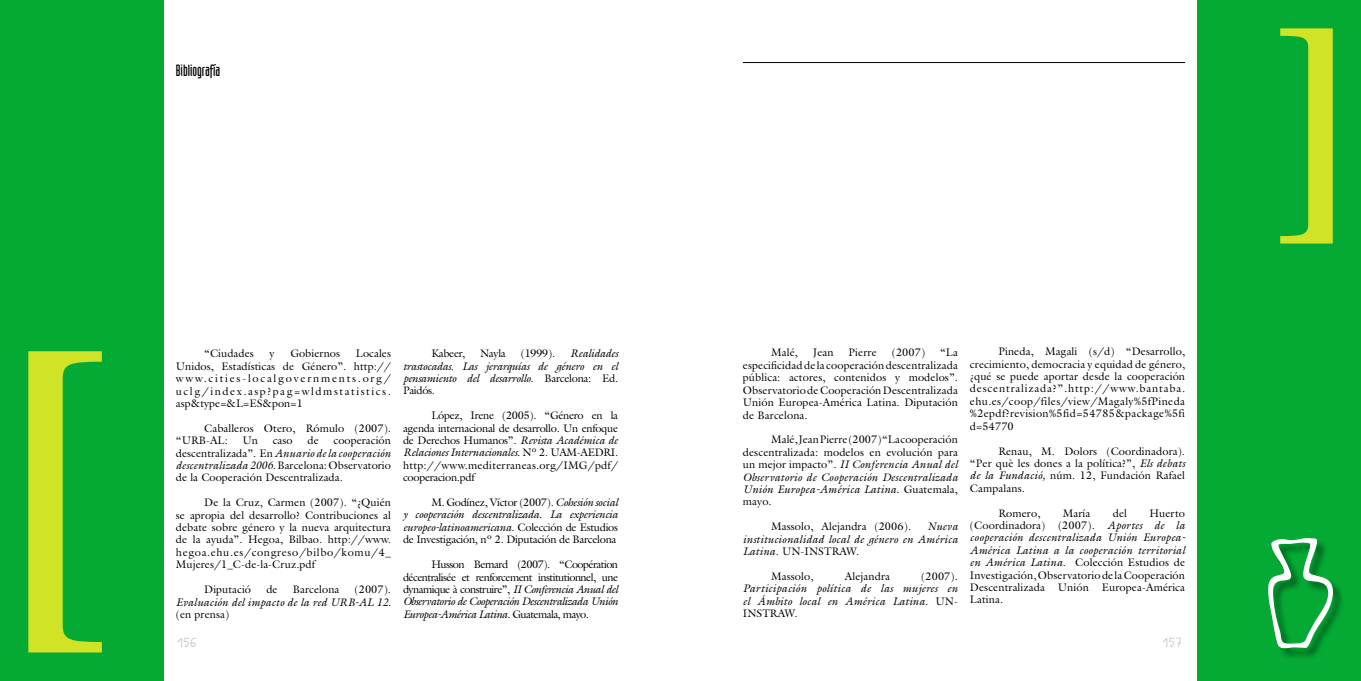
<style>
.page{position:relative;width:1361px;height:681px;background:#fff}
.page>*{position:absolute;margin:0;border:0;box-sizing:border-box;transform-origin:0 0}
.t1{font:600 350px "Times";color:#d0e327}
.t2{font:600 250px "Times";color:#9ecfec}
.t3{font:16px "Industria Solid";color:#000}
.t4{font:11px/12.4px "Galliard";letter-spacing:.01em;color:#000;text-align:justify}
.t5{font:italic 11px/12.4px "Galliard";letter-spacing:.01em;color:#000;text-align:justify}
.t6{font:11px "Montevideo JTG";color:#c1c1c1}
.s1{font-style:italic}
.s2{font-style:normal}
</style>
<div class="page">
<div style="left:0;top:0;width:164px;height:680px;background:#04aa34"></div>
<div style="left:1197px;top:0;width:164px;height:680px;background:#04aa34"></div>
<div style="left:1269px;top:539px;width:92px;height:141px;background:#000;opacity:.39"></div>
<hr style="left:743px;top:62px;width:442px;height:1px;background:#000">
<svg style="left:1269px;top:539px;width:64px;height:108px"></svg>
<h3 class="t3" style="left:176px;top:61px;width:46px">Bibliografía</h3>
<h1 class="t1" style="left:2px;top:262px;width:118px">[</h1>
<p class="t4" style="left:176px;top:347px;width:217px;text-indent:180px">Locales Unidos, Estadísticas de Género”. http:// www.cities-localgovernments.org/ uclg/index.asp?pag=wldmstatistics. asp&amp;type=&amp;L=ES&amp;pon=1</p>
<p class="t4" style="left:176px;top:421px;width:217px;text-indent:28px">Caballeros Otero, Rómulo (2007). “URB-AL:</p>
<p class="t4" style="left:204px;top:347px;width:51px">“Ciudades</p>
<p class="t4" style="left:270px;top:347px;width:7px">y</p>
<p class="t4" style="left:290px;top:347px;width:51px">Gobiernos</p>
<p class="t4" style="left:242px;top:434px;width:17px">Un</p>
<p class="t4" style="left:273px;top:434px;width:21px">caso</p>
<p class="t4" style="left:307px;top:434px;width:13px">de</p>
<p class="t4" style="left:176px;top:434px;width:217px;text-indent:158px">cooperación descentralizada”. En <span class="s1">Anuario de la cooperación descentralizada 2006.</span> Barcelona: Observatorio de la Cooperación Descentralizada.</p>
<p class="t4" style="left:176px;top:496px;width:217px;text-indent:28px">De la Cruz, Carmen (2007). “¿Quién se apropia del desarrollo? Contribuciones al debate sobre género y la nueva arquitectura de la ayuda”. Hegoa, Bilbao. http://www. hegoa.ehu.es/congreso/bilbo/komu/4_ Mujeres/1_C-de-la-Cruz.pdf</p>
<p class="t4" style="left:204px;top:582px;width:48px">Diputació</p>
<p class="t4" style="left:266px;top:582px;width:13px">de</p>
<p class="t4" style="left:293px;top:582px;width:48px">Barcelona</p>
<p class="t4" style="left:355px;top:582px;width:38px">(2007).</p>
<p class="t5" style="left:176px;top:595px;width:217px">Evaluación del impacto de la red URB-AL 12.</p>
<p class="t4" style="left:176px;top:607px;width:55px">(en prensa)</p>
<p class="t5" style="left:403px;top:347px;width:217px;text-indent:167px">Realidades trastocadas. Las jerarquías de género en el pensamiento del desarrollo<span class="s2">. Barcelona: Ed.<br>Paidós.</span></p>
<p class="t4" style="left:403px;top:409px;width:217px;text-indent:28px">López, Irene (2005). “Género en la agenda internacional de desarrollo. Un enfoque de Derechos Humanos”. <span class="s1">Revista Académica de Relaciones Internacionales</span>. Nº 2. UAM-AEDRI. http://www.mediterraneas.org/IMG/pdf/ cooperacion.pdf</p>
<p class="t4" style="left:403px;top:495px;width:217px;text-indent:28px">M. Godínez, Víctor (2007). <span class="s1">Cohesión social y cooperación descentralizada. La experiencia europeo-latinoamericana</span>. Colección de Estudios de Investigación, nº 2. Diputación de Barcelona</p>
<p class="t4" style="left:403px;top:557px;width:217px;text-indent:28px">Husson Bernard (2007). “Coopération décentralisée et renforcement institutionnel, une dynamique à construire”, <span class="s1">II Conferencia Anual del Observatorio de Cooperación Descentralizada Unión Europea-América Latina</span>. Guatemala, mayo.</p>
<p class="t4" style="left:431px;top:347px;width:35px">Kabeer,</p>
<p class="t4" style="left:480px;top:347px;width:27px">Nayla</p>
<p class="t4" style="left:521px;top:347px;width:36px">(1999).</p>
<p class="t4" style="left:771px;top:346px;width:28px">Malé,</p>
<p class="t4" style="left:813px;top:346px;width:22px">Jean</p>
<p class="t4" style="left:848px;top:346px;width:30px">Pierre</p>
<p class="t4" style="left:892px;top:346px;width:35px">(2007)</p>
<p class="t4" style="left:743px;top:346px;width:217px;text-indent:197px">“La especificidad de la cooperación descentralizada pública: actores, contenidos y modelos”.<br>Observatorio de Cooperación Descentralizada Unión Europea-América Latina. Diputación de Barcelona.</p>
<p class="t4" style="left:743px;top:433px;width:217px;text-indent:28px">Malé, Jean Pierre (2007) “La cooperación descentralizada: modelos en evolución para un mejor impacto”. <span class="s1">II Conferencia Anual del Observatorio de Cooperación Descentralizada Unión Europea-América Latina</span>. Guatemala, mayo.</p>
<p class="t4" style="left:771px;top:520px;width:141px">Massolo, Alejandra (2006).</p>
<p class="t5" style="left:743px;top:520px;width:217px;text-indent:184px">Nueva institucionalidad local de género en América Latina<span class="s2">. UN-INSTRAW.</span></p>
<p class="t4" style="left:771px;top:569px;width:44px">Massolo,</p>
<p class="t4" style="left:845px;top:569px;width:47px">Alejandra</p>
<p class="t4" style="left:921px;top:569px;width:38px">(2007).</p>
<p class="t5" style="left:743px;top:582px;width:217px">Participación política de las mujeres en el Ámbito local en América Latina. <span class="s2">UN-INSTRAW.</span></p>
<p class="t4" style="left:970px;top:345px;width:217px;text-indent:28px">Pineda, Magali (s/d) “Desarrollo, crecimiento, democracia y equidad de género, ¿qué se puede aportar desde la cooperación descentralizada?”.http://www.bantaba. ehu.es/coop/files/view/Magaly%5fPineda %2epdf?revision%5fid=54785&amp;package%5fi d=54770</p>
<p class="t4" style="left:970px;top:444px;width:217px;text-indent:28px">Renau, M. Dolors (Coordinadora). “Per què les dones a la política?”, <span class="s1">Els debats de la Fundació,</span> núm. 12, Fundación Rafael Campalans.</p>
<p class="t4" style="left:998px;top:506px;width:44px">Romero,</p>
<p class="t4" style="left:1063px;top:506px;width:29px">María</p>
<p class="t4" style="left:1112px;top:506px;width:16px">del</p>
<p class="t4" style="left:970px;top:506px;width:217px;text-indent:179px">Huerto (Coordinadora) (2007). <span class="s1">Aportes de la cooperación descentralizada Unión Europea-América Latina a la cooperación territorial en América Latina</span>. Colección Estudios de Investigación, Observatorio de la Cooperación Descentralizada Unión Europea-América Latina.</p>
<p class="t6" style="left:177px;top:633px;width:22px">156</p>
<p class="t6" style="left:1162px;top:633px;width:22px">157</p>
<h2 class="t2" style="left:1351px;top:307px;width:85px;rotate:-180deg">[</h2>
</div>
